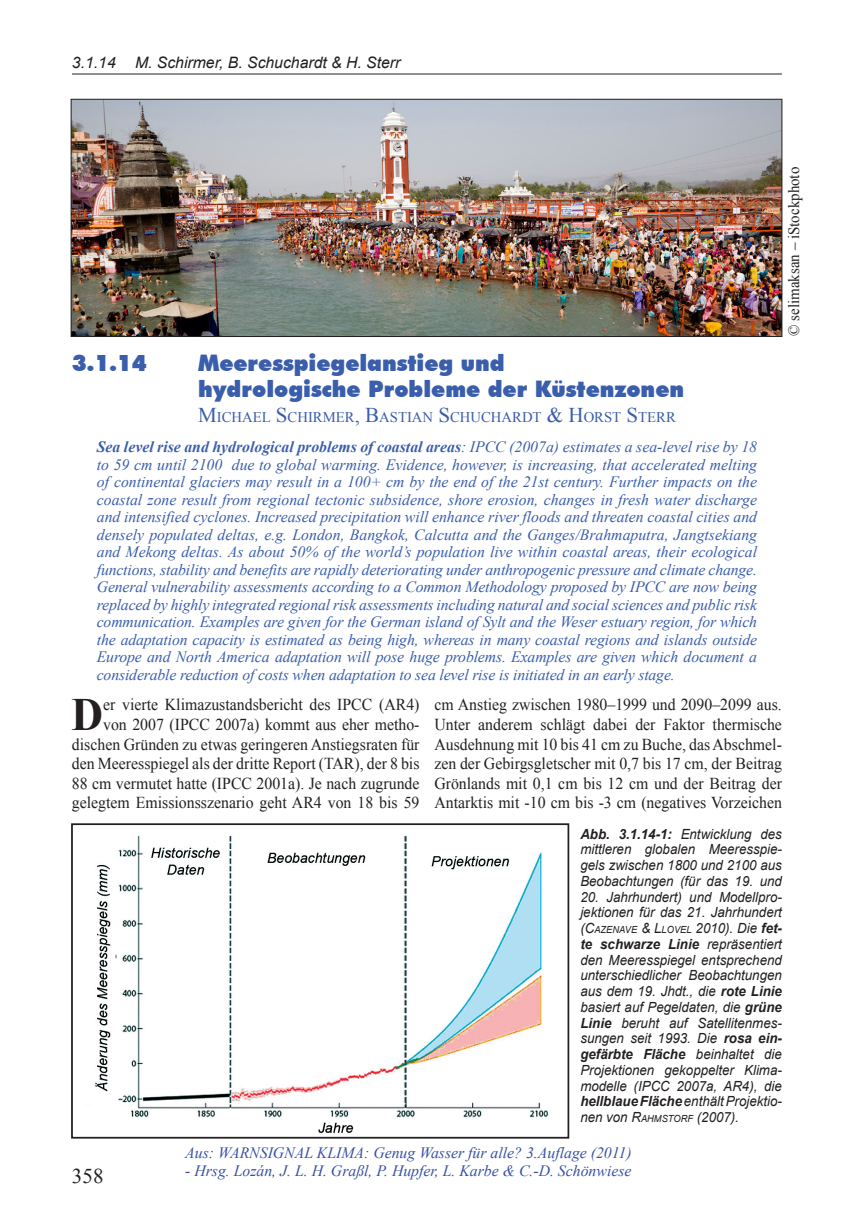
<style>
.page{position:relative;width:844px;height:1221px;background:#fff}
.page>*{position:absolute;margin:0;border:0;box-sizing:border-box;transform-origin:0 0}
.Absatz0{font:700 46.2px "Times New Roman";color:#231f20;scale:.95 1}
.KapTitel{font:900 22.75px "Futura BT";color:#3a5eab;scale:.96 1}
.t1{font:21px "Times New Roman";color:#231f20}
.Absatz0-2{font:16.62px/19.6px "Times New Roman";color:#231f20;text-align:right;scale:.95 1}
.Summary{font:italic 15.75px/17.5px "Times New Roman";letter-spacing:-.01em;color:#3a5eab;text-align:justify}
.Summary-2{font:italic 15.75px "Times New Roman";color:#3750a2}
.t2{font:italic 15.75px "Arial";color:#231f20}
.Fließtext{font:15.75px "Times New Roman";color:#231f20;scale:.95 1}
.Autor{font:14.7px "Times New Roman";color:#3a5eab}
.Legende__Bild_Tabell{font:italic 14px/15.8px "Arial";color:#231f20;text-align:justify;scale:.95 1}
.Legende__Bild_Tabell-2{font:italic 9.8px "Arial";color:#231f20;scale:.95 1}
.s1{font-size:21px}
.s2{font-weight:700}
.s3{font-size:14px}
.s4{font-weight:700;font-size:14px}
.s5{font-style:inherit}
.s6{font-size:9.8px}
</style>
<div class="page">
<hr style="left:72px;top:74px;width:709px;height:1px;background:#231f20">
<img style="left:95px;top:835px;width:453px;height:298px">
<div style="left:71px;top:823px;width:498px;height:315px;border:2px solid #231f20"></div>
<img style="left:73px;top:101px;width:707px;height:234px">
<div style="left:71px;top:99px;width:711px;height:238px;border:1px solid #231f20"></div>
<p class="t2" style="left:72px;top:52px;width:330px">3.1.14 M. Schirmer, B. Schuchardt &amp; H. Sterr</p>
<p class="Fließtext" style="left:783px;top:336px;width:179px;rotate:-90deg">© selimaksan – iStockphoto</p>
<p class="KapTitel" style="left:72px;top:349px;width:79px">3.1.14</p>
<p class="KapTitel" style="left:198px;top:349px;width:321px">Meeresspiegelanstieg und</p>
<p class="KapTitel" style="left:198px;top:375px;width:507px">hydrologische Probleme der Küstenzonen</p>
<p class="Autor" style="left:198px;top:407px;width:479px"><span class="s1">M</span>ICHAEL <span class="s1">S</span>CHIRMER<span class="s1">, B</span>ASTIAN <span class="s1">S</span>CHUCHARDT <span class="s1">&amp; H</span>ORST <span class="s1">S</span>TERR</p>
<p class="Summary" style="left:97px;top:438px;width:661px"><span class="s2">Sea level rise and hydrological problems of coastal areas</span>: IPCC (2007a) estimates a sea-level rise by 18 to 59 cm until 2100 due to global warming. Evidence, however, is increasing, that accelerated melting of continental glaciers may result in a 100+ cm by the end of the 21st century. Further impacts on the coastal zone result from regional tectonic subsidence, shore erosion, changes in fresh water discharge and intensified cyclones. Increased precipitation will enhance river floods and threaten coastal cities and densely populated deltas, e.g. London, Bangkok, Calcutta and the Ganges/Brahmaputra, Jangtsekiang and Mekong deltas. As about 50% of the world’s population live within coastal areas, their ecological functions, stability and benefits are rapidly deteriorating under anthropogenic pressure and climate change.<br>General vulnerability assessments according to a Common Methodology proposed by IPCC are now being replaced by highly integrated regional risk assessments including natural and social sciences and public risk communication. Examples are given for the German island of Sylt and the Weser estuary region, for which the adaptation capacity is estimated as being high, whereas in many coastal regions and islands outside Europe and North America adaptation will pose huge problems. Examples are given which document a considerable reduction of costs when adaptation to sea level rise is initiated in an early stage.</p>
<p class="Absatz0" style="left:71px;top:682px;width:35px">D</p>
<p class="Absatz0-2" style="left:72px;top:694px;width:367px">er vierte Klimazustandsbericht des IPCC (AR4)<br>von 2007 (IPCC 2007a) kommt aus eher metho&shy;dischen Gründen zu etwas geringeren Anstiegsraten für den Meeresspiegel als der dritte Report (TAR), der 8 bis 88 cm vermutet hatte (IPCC 2001a). Je nach zugrunde gelegtem Emissionsszenario geht AR4 von 18 bis 59</p>
<p class="Absatz0-2" style="left:434px;top:694px;width:367px;text-align:justify">cm Anstieg zwischen 1980–1999 und 2090–2099 aus.<br>Unter anderem schlägt dabei der Faktor thermische Ausdehnung mit 10 bis 41 cm zu Buche, das Abschmel&shy;zen der Gebirgsgletscher mit 0,7 bis 17 cm, der Beitrag Grönlands mit 0,1 cm bis 12 cm und der Beitrag der Antarktis mit -10 cm bis -3 cm (negatives Vorzeichen</p>
<p class="Legende__Bild_Tabell" style="left:580px;top:826px;width:214px"><span class="s2">Abb. 3.1.14-1:</span> Entwicklung des mittleren globalen Meeresspie&shy;gels zwischen 1800 und 2100 aus Beobachtungen (für das 19. und</p>
<p class="Legende__Bild_Tabell" style="left:580px;top:889px;width:214px">20. Jahrhundert) und Modellpro&shy;jektionen für das 21. Jahrhundert</p>
<p class="Legende__Bild_Tabell-2" style="left:580px;top:923px;width:214px"><span class="s3">(</span><span class="s3">C</span>AZENAVE <span class="s3">&amp; L</span>LOVEL <span class="s3">20</span><span class="s3">10). Die</span> <span class="s4">fet-</span></p>
<p class="Legende__Bild_Tabell" style="left:580px;top:936px;width:214px"><span class="s2">te schwarze Linie</span> repräsentiert den Meeresspiegel entsprechend unterschiedlicher Beobachtungen aus dem 19. Jhdt., die <span class="s2">rote Linie </span>basiert auf Pegeldaten, die <span class="s2">grüne Linie</span> beruht auf Satellitenmes&shy;sungen seit 1993. Die <span class="s2">rosa ein&shy;gefärbte Fläche</span> beinhaltet die Projektionen gekoppelter Klima&shy;modelle (IPCC 2007a, AR4), die <span class="s2">hellblaue Fläche</span> enthält Projektio&shy;nen von <span class="s5">R</span><span class="s6">AHMSTORF</span> (2007).</p>
<p class="Summary-2" style="left:185px;top:1142px;width:448px">Aus: WARNSIGNAL KLIMA: Genug Wasser für alle? 3.Auflage (2011)</p>
<p class="Summary-2" style="left:185px;top:1159px;width:447px">- Hrsg. Lozán, J. L. H. Graßl, P. Hupfer, L. Karbe &amp; C.-D. Schönwiese</p>
<p class="t1" style="left:72px;top:1162px;width:33px">358</p>
</div>
